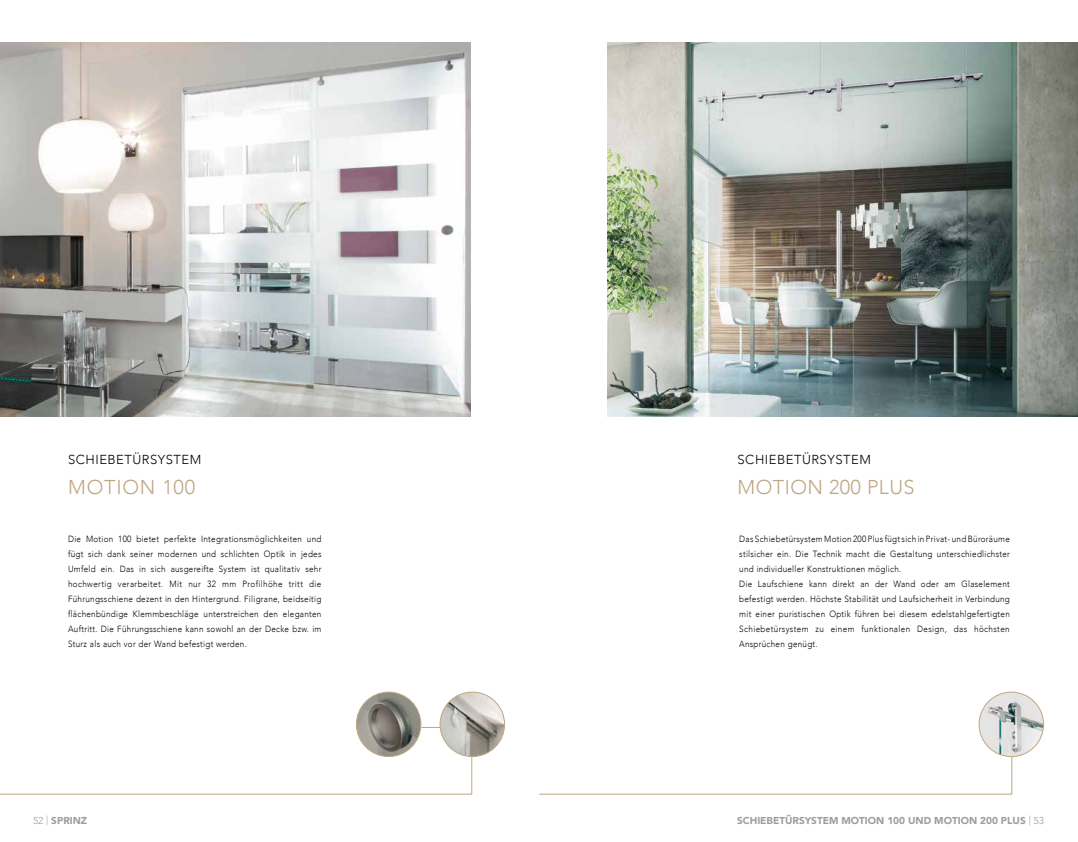
<style>
.page{position:relative;width:1078px;height:842px;background:#fff}
.page>*{position:absolute;margin:0;border:0;box-sizing:border-box;transform-origin:0 0}
.t1{font:300 20px "Avenir";letter-spacing:.02em;color:#c0a682}
.t2{font:300 20px "Avenir";letter-spacing:.04em;color:#c0a682}
.t3{font:300 13px "Avenir";letter-spacing:.04em;color:#000}
.t4{font:900 10px "Avenir";color:#9c9e9f}
.t5{font:300 9px/15px "Avenir";letter-spacing:.035em;color:#000;scale:.9 1}
.s1{font-weight:300}
</style>
<div class="page">
<img style="left:0;top:43px;width:470px;height:374px">
<img style="left:607px;top:43px;width:470px;height:374px">
<svg style="left:0;top:727px;width:472px;height:68px"></svg>
<svg style="left:539px;top:756px;width:473px;height:39px"></svg>
<img style="left:356px;top:692px;width:65px;height:64px;border-radius:32px">
<div style="left:356px;top:692px;width:65px;height:65px;border:1px solid #c0a682;border-radius:50%"></div>
<img style="left:440px;top:692px;width:64px;height:64px;border-radius:32px">
<div style="left:439px;top:692px;width:66px;height:65px;border:1px solid #c0a682;border-radius:50%"></div>
<img style="left:978px;top:692px;width:65px;height:64px;border-radius:32px">
<div style="left:978px;top:692px;width:65px;height:65px;border:1px solid #c0a682;border-radius:50%"></div>
<h2 class="t3" style="left:68px;top:452px;width:135px">SCHIEBETÜRSYSTEM</h2>
<h1 class="t2" style="left:68px;top:475px;width:128px">MOTION 100</h1>
<p class="t5" style="left:68px;top:531px;width:283px;text-align:justify">Die Motion 100 bietet perfekte Integrationsmöglichkeiten und fügt sich dank seiner modernen und schlichten Optik in jedes Umfeld ein. Das in sich ausgereifte System ist qualitativ sehr hochwertig verarbeitet. Mit nur 32 mm Profilhöhe tritt die Führungsschiene dezent in den Hintergrund. Filigrane, beidseitig flächenbündige Klemmbeschläge unterstreichen den eleganten Auftritt. Die Führungsschiene kann sowohl an der Decke bzw. im Sturz als auch vor der Wand befestigt werden.</p>
<h2 class="t3" style="left:737px;top:452px;width:135px">SCHIEBETÜRSYSTEM</h2>
<h1 class="t1" style="left:737px;top:475px;width:178px">MOTION 200 PLUS</h1>
<p class="t5" style="left:739px;top:531px;width:302px">Das Schiebetürsystem Motion 200 Plus fügt sich in Privat- und Büroräume stilsicher ein. Die Technik macht die Gestaltung unterschiedlichster und individueller Konstruktionen möglich.<br>Die Laufschiene kann direkt an der Wand oder am Glaselement befestigt werden. Höchste Stabilität und Laufsicherheit in Verbindung mit einer puristischen Optik führen bei diesem edelstahlgefertigten Schiebetürsystem zu einem funktionalen Design, das höchsten Ansprüchen genügt.</p>
<p class="t4" style="left:33px;top:811px;width:56px"><span class="s1">52 |</span> SPRINZ</p>
<p class="t4" style="left:737px;top:811px;width:308px">SCHIEBETÜRSYSTEM MOTION 100 UND MOTION 200 PLUS <span class="s1">| 53</span></p>
</div>
